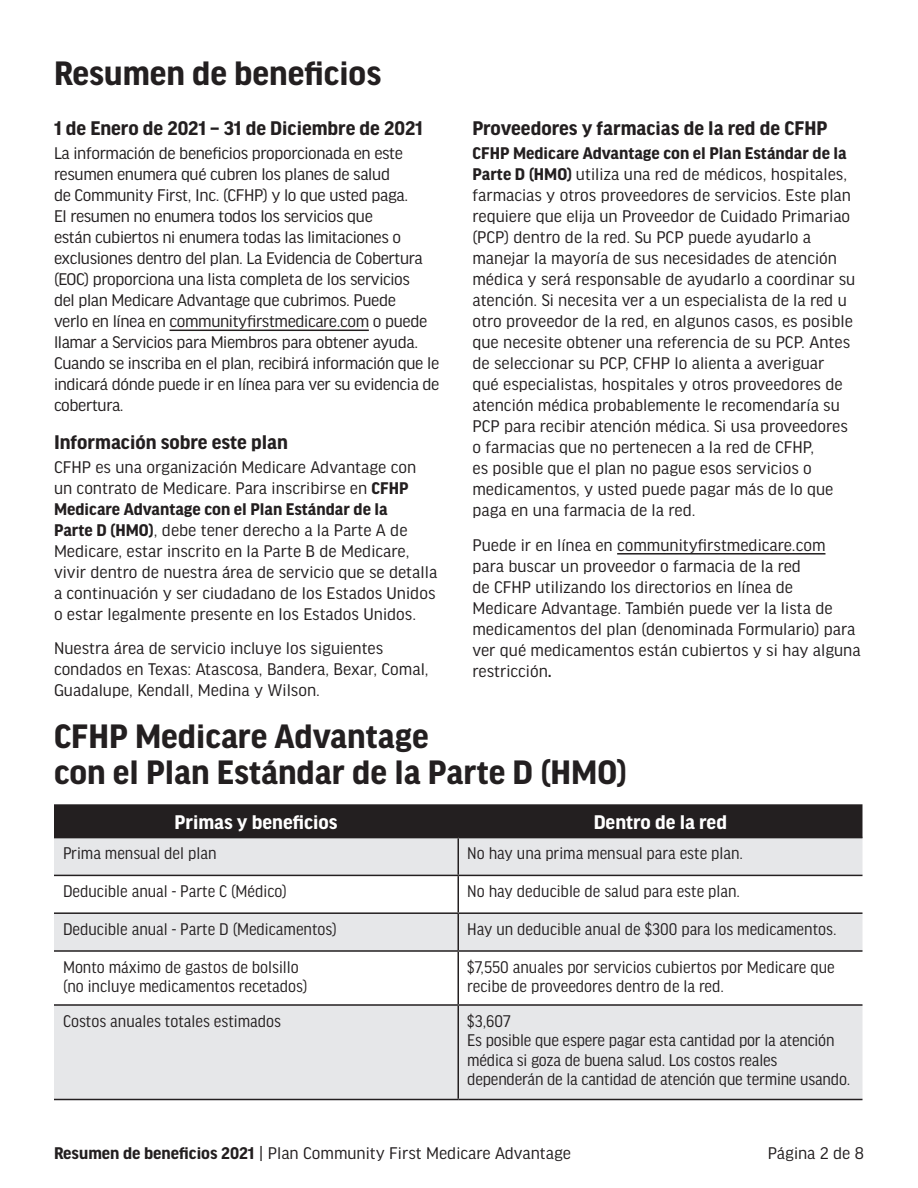
<style>
.page{position:relative;width:918px;height:1188px;background:#fff}
.page>*{position:absolute;margin:0;border:0;box-sizing:border-box;transform-origin:0 0}
.t1{font:700 36px/36px "Good Headline Pro";color:#231f20}
.t2{font:700 21px "Good Headline Pro";color:#231f20}
.Table-Header{font:700 21px "Good Headline Pro";color:#fff}
.Body{font:18px/21px "Good Headline Pro";color:#231f20}
.Body-2{font:18px/21px "Good Headline Pro";letter-spacing:-.02em;color:#231f20}
.Table-Info{font:18px/19.5px "Good Headline Pro Narr";color:#231f20}
.s1{font-weight:700}
</style>
<div class="page">
<hr style="left:170px;top:330px;width:199px;height:1px;background:#231f20">
<hr style="left:617px;top:553px;width:208px;height:2px;background:#231f20">
<div style="left:54px;top:804px;width:808px;height:33px;background:#231f20"></div>
<svg style="left:54px;top:838px;width:808px;height:261px;fill:#e6e7e9"></svg>
<hr style="left:54px;top:837px;width:404px;height:1px;background:#231f20">
<hr style="left:458px;top:837px;width:404px;height:1px;background:#231f20">
<hr style="left:54px;top:875px;width:404px;height:1px;background:#231f20">
<hr style="left:458px;top:875px;width:404px;height:1px;background:#231f20">
<hr style="left:54px;top:912px;width:404px;height:2px;background:#231f20">
<hr style="left:458px;top:912px;width:404px;height:2px;background:#231f20">
<hr style="left:54px;top:950px;width:404px;height:2px;background:#231f20">
<hr style="left:458px;top:950px;width:404px;height:2px;background:#231f20">
<hr style="left:54px;top:1004px;width:404px;height:2px;background:#231f20">
<hr style="left:458px;top:1004px;width:404px;height:2px;background:#231f20">
<hr style="left:54px;top:1099px;width:404px;height:1px;background:#231f20">
<hr style="left:458px;top:1099px;width:404px;height:1px;background:#231f20">
<hr style="left:458px;top:838px;width:1px;height:37px;background:#231f20">
<hr style="left:458px;top:876px;width:1px;height:36px;background:#231f20">
<hr style="left:458px;top:914px;width:1px;height:36px;background:#231f20">
<hr style="left:458px;top:952px;width:1px;height:52px;background:#231f20">
<hr style="left:458px;top:1006px;width:1px;height:93px;background:#231f20">
<p class="t1" style="left:54px;top:57px;width:329px">Resumen de beneficios</p>
<p class="t2" style="left:54px;top:119px;width:370px">1 de Enero de 2021 – 31 de Diciembre de 2021</p>
<p class="Body-2" style="left:54px;top:143px;width:387px">La información de beneficios proporcionada en este resumen enumera qué cubren los planes de salud<br>de Community First, Inc. (CFHP) y lo que usted paga.<br>El resumen no enumera todos los servicios que<br>están cubiertos ni enumera todas las limitaciones o exclusiones dentro del plan. La Evidencia de Cobertura (EOC) proporciona una lista completa de los servicios<br>del plan Medicare Advantage que cubrimos. Puede<br>verlo en línea en communityfirstmedicare.com o puede llamar a Servicios para Miembros para obtener ayuda.<br>Cuando se inscriba en el plan, recibirá información que le indicará dónde puede ir en línea para ver su evidencia de cobertura.</p>
<p class="t2" style="left:54px;top:432px;width:235px">Información sobre este plan</p>
<p class="Body" style="left:54px;top:457px;width:385px">CFHP es una organización Medicare Advantage con un contrato de Medicare. Para inscribirse en <span class="s1">CFHP Medicare Advantage con el Plan Estándar de la<br>Parte D (HMO)</span>, debe tener derecho a la Parte A de Medicare, estar inscrito en la Parte B de Medicare, vivir dentro de nuestra área de servicio que se detalla a continuación y ser ciudadano de los Estados Unidos o estar legalmente presente en los Estados Unidos.</p>
<p class="Body" style="left:54px;top:638px;width:376px">Nuestra área de servicio incluye los siguientes condados en Texas: Atascosa, Bandera, Bexar, Comal,<br>Guadalupe, Kendall, Medina y Wilson.</p>
<p class="t2" style="left:472px;top:119px;width:357px">Proveedores y farmacias de la red de CFHP</p>
<p class="Body" style="left:472px;top:143px;width:384px"><span class="s1">CFHP Medicare Advantage con el Plan Estándar de la Parte D (HMO)</span> utiliza una red de médicos, hospitales, farmacias y otros proveedores de servicios. Este plan requiere que elija un Proveedor de Cuidado Primariao (PCP) dentro de la red. Su PCP puede ayudarlo a manejar la mayoría de sus necesidades de atención médica y será responsable de ayudarlo a coordinar su atención. Si necesita ver a un especialista de la red u otro proveedor de la red, en algunos casos, es posible que necesite obtener una referencia de su PCP. Antes de seleccionar su PCP, CFHP lo alienta a averiguar<br>qué especialistas, hospitales y otros proveedores de atención médica probablemente le recomendaría su PCP para recibir atención médica. Si usa proveedores o farmacias que no pertenecen a la red de CFHP,<br>es posible que el plan no pague esos servicios o medicamentos, y usted puede pagar más de lo que paga en una farmacia de la red.</p>
<p class="Body" style="left:472px;top:535px;width:390px">Puede ir en línea en communityfirstmedicare.com para buscar un proveedor o farmacia de la red<br>de CFHP utilizando los directorios en línea de Medicare Advantage. También puede ver la lista de medicamentos del plan (denominada Formulario) para ver qué medicamentos están cubiertos y si hay alguna restricción<span class="s1">.</span></p>
<p class="t1" style="left:54px;top:719px;width:575px">CFHP Medicare Advantage<br>con el Plan Estándar de la Parte D (HMO)</p>
<p class="Table-Header" style="left:175px;top:812px;width:165px">Primas y beneficios</p>
<p class="Table-Header" style="left:594px;top:812px;width:135px">Dentro de la red</p>
<p class="Table-Info" style="left:63px;top:844px;width:155px">Prima mensual del plan</p>
<p class="Table-Info" style="left:467px;top:844px;width:277px">No hay una prima mensual para este plan.</p>
<p class="Table-Info" style="left:63px;top:882px;width:225px">Deducible anual - Parte C (Médico)</p>
<p class="Table-Info" style="left:467px;top:882px;width:274px">No hay deducible de salud para este plan.</p>
<p class="Table-Info" style="left:63px;top:919px;width:275px">Deducible anual - Parte D (Medicamentos)</p>
<p class="Table-Info" style="left:467px;top:919px;width:371px">Hay un deducible anual de $300 para los medicamentos.</p>
<p class="Table-Info" style="left:63px;top:957px;width:246px">Monto máximo de gastos de bolsillo (no incluye medicamentos recetados)</p>
<p class="Table-Info" style="left:467px;top:957px;width:369px">$7,550 anuales por servicios cubiertos por Medicare que recibe de proveedores dentro de la red.</p>
<p class="Table-Info" style="left:63px;top:1011px;width:220px">Costos anuales totales estimados</p>
<p class="Table-Info" style="left:467px;top:1011px;width:45px">$3,607</p>
<p class="Table-Info" style="left:467px;top:1031px;width:385px">Es posible que espere pagar esta cantidad por la atención médica si goza de buena salud. Los costos reales dependerán de la cantidad de atención que termine usando.</p>
<p class="Body" style="left:54px;top:1143px;width:519px"><span class="s1">Resumen de beneficios 2021</span> | Plan Community First Medicare Advantage</p>
<p class="Body" style="left:768px;top:1143px;width:98px">Página 2 de 8</p>
</div>
